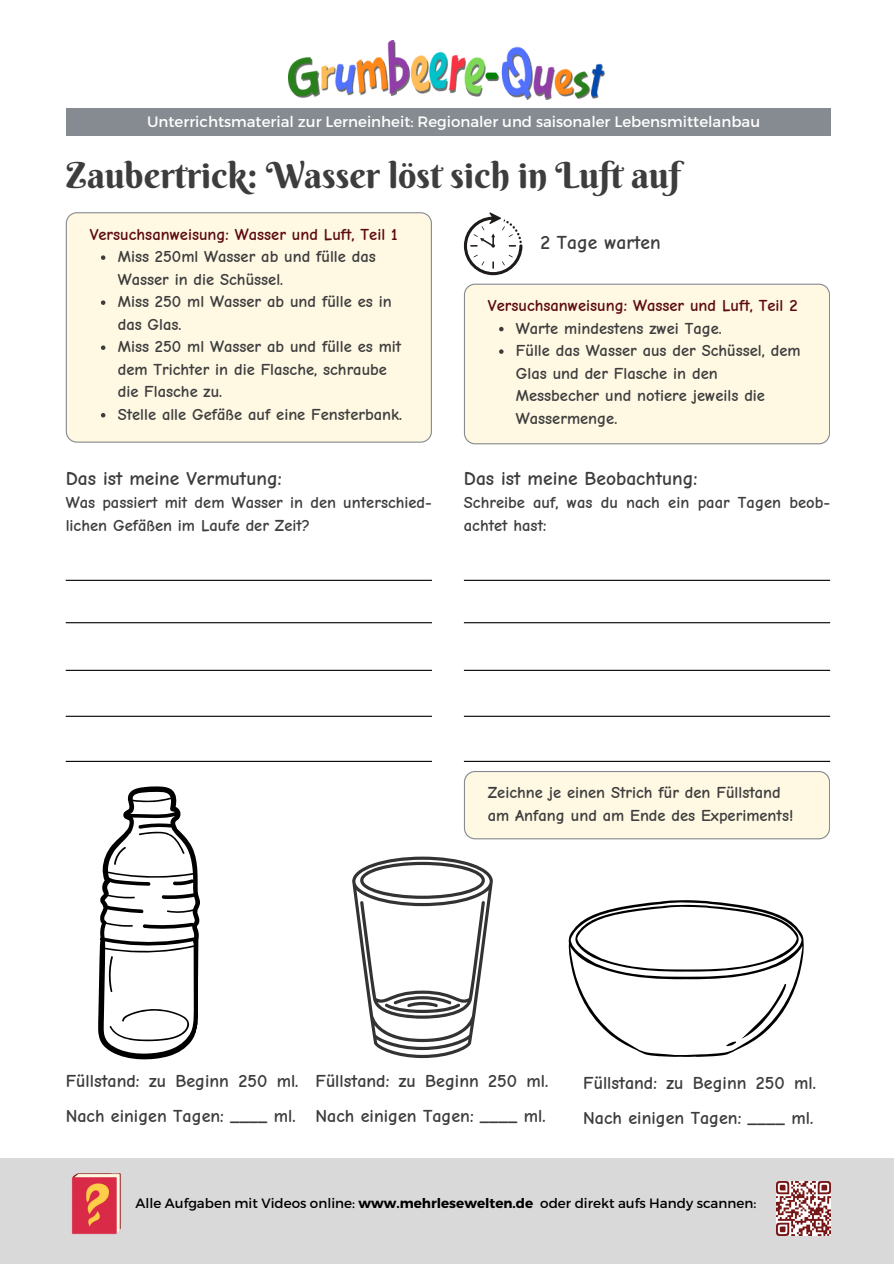
<style>
.page{position:relative;width:894px;height:1264px;background:#fff}
.page>*{position:absolute;margin:0;border:0;box-sizing:border-box;transform-origin:0 0}
.t1{font:36px "Berkshire Swash";color:#3d3d3d}
.t2{font:24px "Montserrat";color:#fff}
.t3{font:700 19.5px "Comic Neue";color:#3d3d3d}
.t4{font:700 18px/34.8px "Comic Neue";color:#3d3d3d}
.t5{font:700 16.5px/22.5px "Comic Neue";color:#3d3d3d}
.t6{font:700 16.5px "Comic Neue";color:#5c0a0f}
.t7{font:15px "Montserrat";color:#fff}
.t8{font:13.5px "Montserrat";color:#000}
.s1{font-weight:700}
</style>
<div class="page">
<div style="left:0;top:1157px;width:893px;height:106px;background:#d9d9d9"></div>
<div style="left:66px;top:108px;width:763px;height:28px;background:#858b90"></div>
<img style="left:289px;top:41px;width:315px;height:58px">
<img style="left:71px;top:1173px;width:50px;height:61px">
<img style="left:776px;top:1181px;width:54px;height:53px">
<hr style="left:464px;top:579px;width:365px;height:2px;background:#000">
<hr style="left:464px;top:622px;width:365px;height:1px;background:#000">
<hr style="left:464px;top:760px;width:365px;height:2px;background:#000">
<hr style="left:464px;top:669px;width:365px;height:2px;background:#000">
<hr style="left:464px;top:715px;width:365px;height:2px;background:#000">
<svg style="left:464px;top:212px;width:58px;height:63px"></svg>
<hr style="left:66px;top:579px;width:366px;height:2px;background:#000">
<hr style="left:66px;top:622px;width:366px;height:1px;background:#000">
<hr style="left:66px;top:760px;width:366px;height:2px;background:#000">
<hr style="left:66px;top:669px;width:366px;height:2px;background:#000">
<hr style="left:66px;top:715px;width:366px;height:2px;background:#000">
<div style="left:66px;top:212px;width:365px;height:230px;background:#fff8e3"></div>
<svg style="left:101px;top:255px;width:4px;height:5px"></svg>
<svg style="left:101px;top:300px;width:4px;height:5px"></svg>
<svg style="left:101px;top:345px;width:4px;height:5px"></svg>
<svg style="left:101px;top:413px;width:4px;height:4px"></svg>
<div style="left:464px;top:284px;width:365px;height:160px;background:#fff8e3"></div>
<svg style="left:499px;top:327px;width:4px;height:4px"></svg>
<svg style="left:499px;top:349px;width:4px;height:5px"></svg>
<svg style="left:352px;top:856px;width:140px;height:202px"></svg>
<svg style="left:98px;top:786px;width:102px;height:274px"></svg>
<svg style="left:568px;top:900px;width:235px;height:156px"></svg>
<div style="left:464px;top:771px;width:365px;height:68px;background:#fff8e3"></div>
<p class="t2" style="left:108px;top:105px;width:146px">May 10,2025</p>
<h2 class="t2" style="left:641px;top:105px;width:143px">Page : 01/02</h2>
<h4 class="t7" style="left:147px;top:112px;width:614px">Unterrichtsmaterial zur Lerneinheit: Regionaler und saisonaler Lebensmittelanbau</h4>
<p class="t1" style="left:66px;top:152px;width:616px">Zaubertrick: Wasser löst sich in Luft auf</p>
<h4 class="t6" style="left:90px;top:225px;width:309px">Versuchsanweisung: Wasser und Luft, Teil 1</h4>
<p class="t5" style="left:118px;top:245px;width:259px">Miss 250ml Wasser ab und fülle das<br>Wasser in die Schüssel.</p>
<p class="t5" style="left:118px;top:290px;width:275px">Miss 250 ml Wasser ab und fülle es in das Glas.</p>
<p class="t5" style="left:118px;top:335px;width:285px">Miss 250 ml Wasser ab und fülle es mit dem Trichter in die Flasche, schraube die Flasche zu.</p>
<p class="t5" style="left:118px;top:403px;width:286px">Stelle alle Gefäße auf eine Fensterbank.</p>
<h3 class="t3" style="left:66px;top:467px;width:217px">Das ist meine Vermutung:</h3>
<h3 class="t5" style="left:66px;top:491px;width:367px">Was passiert mit dem Wasser in den unterschied&shy;lichen Gefäßen im Laufe der Zeit?</h3>
<p class="t3" style="left:540px;top:232px;width:122px">2 Tage warten</p>
<p class="t6" style="left:487px;top:296px;width:311px">Versuchsanweisung: Wasser und Luft, Teil 2</p>
<h3 class="t5" style="left:515px;top:317px;width:207px">Warte mindestens zwei Tage.</h3>
<h4 class="t5" style="left:515px;top:339px;width:286px">Fülle das Wasser aus der Schüssel, dem<br>Glas und der Flasche in den<br>Messbecher und notiere jeweils die<br>Wassermenge.</h4>
<h4 class="t3" style="left:464px;top:467px;width:235px">Das ist meine Beobachtung:</h4>
<h4 class="t5" style="left:464px;top:491px;width:367px">Schreibe auf, was du nach ein paar Tagen beob&shy;achtet hast:</h4>
<p class="t5" style="left:487px;top:781px;width:307px">Zeichne je einen Strich für den Füllstand am Anfang und am Ende des Experiments!</p>
<p class="t4" style="left:66px;top:1064px;width:234px">Füllstand: zu Beginn 250 ml.<br>Nach einigen Tagen: ____ ml.</p>
<p class="t4" style="left:315px;top:1064px;width:234px">Füllstand: zu Beginn 250 ml.<br>Nach einigen Tagen: ____ ml.</p>
<h3 class="t4" style="left:583px;top:1065px;width:234px">Füllstand: zu Beginn 250 ml.<br>Nach einigen Tagen: ____ ml.</h3>
<p class="t8" style="left:135px;top:1194px;width:622px">Alle Aufgaben mit Videos online: <span class="s1">www.mehrlesewelten.de</span> oder direkt aufs Handy scannen:</p>
</div>
